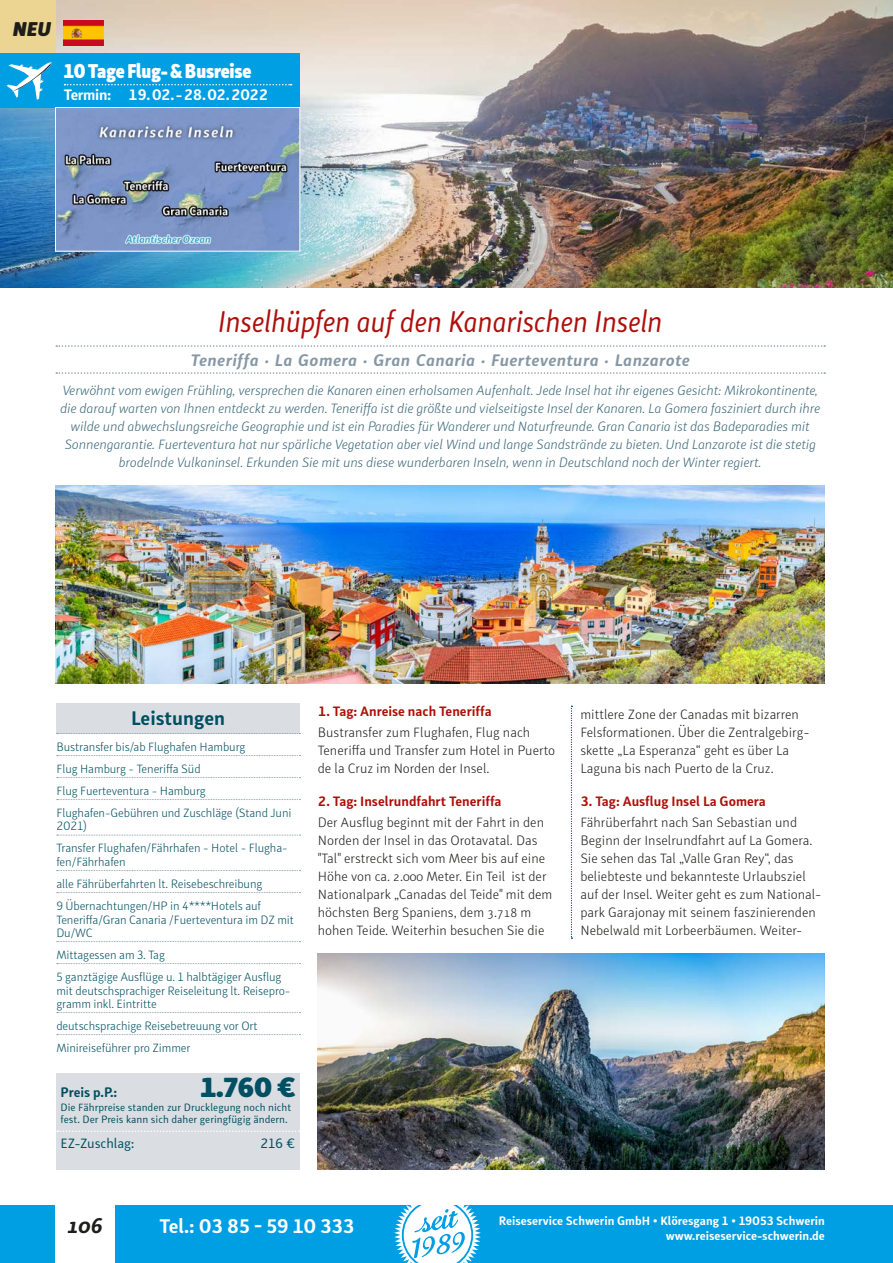
<style>
.page{position:relative;width:893px;height:1263px;background:#fff}
.page>*{position:absolute;margin:0;border:0;box-sizing:border-box;transform-origin:0 0}
.t1{font:italic 30px "Submariner R24";letter-spacing:-.015em;color:#ae0f0a;scale:.9 1}
.t2{font:900 27px "Submariner R24";color:#004f62}
.t3{font:italic 700 22.5px "Submariner R24";color:#1d1d1b}
.t4{font:900 19.5px "Submariner R24";letter-spacing:-.01em;color:#fff;scale:.9 1}
.t5{font:700 19.5px "Submariner R24";color:#fff}
.t6{font:700 19.5px "Submariner R24";color:#004f62}
.t7{font:italic 900 19.5px "Submariner R24";color:#1d1d1b}
.t8{font:italic 700 16.5px "Submariner R24";letter-spacing:.025em;color:#8698a6}
.t9{font:700 15px "Submariner R24";letter-spacing:-.02em;color:#fff}
.t10{font:300 13.5px/18px "Submariner R24";color:#1d1d1b}
.t11{font:italic 300 13.5px/18px "Submariner R24";letter-spacing:-.01em;color:#3a687a;text-align:center}
.t12{font:700 13.5px "Submariner R24";color:#ae0f0a}
.t13{font:13.5px "Submariner R24";letter-spacing:-.01em;color:#004f62}
.t14{font:700 13.5px "Submariner R24";color:#004f62}
.t15{font:300 12px/22px "Submariner R24";letter-spacing:-.01em;color:#004f62}
.t16{font:700 12px/14.4px "Submariner R24";color:#fff;text-align:right}
.t17{font:10.5px/12px "Submariner R24";color:#004f62}
</style>
<div class="page">
<img style="left:0;top:0;width:893px;height:287px">
<svg style="left:571px;top:706px;width:1px;height:233px"></svg>
<div style="left:0;top:0;width:55px;height:53px;background:#ecd593"></div>
<div style="left:0;top:1205px;width:893px;height:58px;background:#009fe3"></div>
<div style="left:56px;top:703px;width:244px;height:31px;background:#dadee3"></div>
<svg style="left:57px;top:733px;width:243px;height:1px"></svg>
<svg style="left:57px;top:755px;width:243px;height:1px"></svg>
<svg style="left:57px;top:777px;width:243px;height:1px"></svg>
<svg style="left:57px;top:799px;width:243px;height:1px"></svg>
<svg style="left:57px;top:835px;width:243px;height:1px"></svg>
<svg style="left:57px;top:870px;width:243px;height:1px"></svg>
<svg style="left:57px;top:892px;width:243px;height:1px"></svg>
<svg style="left:57px;top:941px;width:243px;height:1px"></svg>
<svg style="left:57px;top:963px;width:243px;height:1px"></svg>
<svg style="left:57px;top:1012px;width:243px;height:1px"></svg>
<svg style="left:57px;top:1034px;width:243px;height:1px"></svg>
<div style="left:56px;top:1073px;width:244px;height:96px;background:#dadee3"></div>
<svg style="left:57px;top:1130px;width:243px;height:2px"></svg>
<svg style="left:56px;top:345px;width:769px;height:2px"></svg>
<svg style="left:56px;top:372px;width:769px;height:2px"></svg>
<div style="left:55px;top:53px;width:245px;height:54px;background:#009fe3"></div>
<svg style="left:65px;top:84px;width:227px;height:1px"></svg>
<img style="left:55px;top:485px;width:770px;height:198px">
<img style="left:318px;top:953px;width:507px;height:216px">
<svg style="left:394px;top:1205px;width:87px;height:58px"></svg>
<div style="left:55px;top:1203px;width:60px;height:60px;background:#fff"></div>
<div style="left:0;top:53px;width:56px;height:54px;background:#009fe3"></div>
<svg style="left:7px;top:62px;width:45px;height:38px"></svg>
<img style="left:64px;top:20px;width:39px;height:26px">
<img style="left:57px;top:109px;width:241px;height:141px">
<div style="left:55px;top:107px;width:245px;height:145px;border:1px solid #fff"></div>
<h3 class="t7" style="left:13px;top:16px;width:40px">NEU</h3>
<h3 class="t4" style="left:64px;top:57px;width:210px">10 Tage Flug- &amp; Busreise</h3>
<p class="t9" style="left:64px;top:84px;width:206px">Termin: 19. 02. - 28. 02. 2022</p>
<h1 class="t1" style="left:218px;top:302px;width:496px">Inselhüpfen auf den Kanarischen Inseln</h1>
<p class="t8" style="left:190px;top:349px;width:501px">Teneriffa · La Gomera · Gran Canaria · Fuerteventura · Lanzarote</p>
<p class="t11" style="left:60px;top:381px;width:762px">Verwöhnt vom ewigen Frühling, versprechen die Kanaren einen erholsamen Aufenhalt. Jede Insel hat ihr eigenes Gesicht: Mikrokontinente, die darauf warten von Ihnen entdeckt zu werden. Teneriffa ist die größte und vielseitigste Insel der Kanaren. La Gomera fasziniert durch ihre wilde und abwechslungsreiche Geographie und ist ein Paradies für Wanderer und Naturfreunde. Gran Canaria ist das Badeparadies mit Sonnengarantie. Fuerteventura hat nur spärliche Vegetation aber viel Wind und lange Sandstrände zu bieten. Und Lanzarote ist die stetig brodelnde Vulkaninsel. Erkunden Sie mit uns diese wunderbaren Inseln, wenn in Deutschland noch der Winter regiert.</p>
<h3 class="t6" style="left:131px;top:705px;width:96px">Leistungen</h3>
<p class="t15" style="left:56px;top:735px;width:237px">Bustransfer bis/ab Flughafen Hamburg<br>Flug Hamburg - Teneriffa Süd<br>Flug Fuerteventura - Hamburg Flughafen-Gebühren und Zuschläge (Stand Juni</p>
<p class="t15" style="left:56px;top:815px;width:233px">2021)<br>Transfer Flughafen/Fährhafen - Hotel - Flugha-</p>
<p class="t15" style="left:56px;top:850px;width:208px">fen/Fährhafen<br>alle Fährüberfahrten lt. Reisebeschreibung<br>9 Übernachtungen/HP in 4****Hotels auf</p>
<p class="t15" style="left:56px;top:912px;width:239px;line-height:13.5px">Teneriffa/Gran Canaria /Fuerteventura im DZ mit<br>Du/WC</p>
<p class="t15" style="left:56px;top:943px;width:227px">Mittagessen am 3. Tag<br>5 ganztägige Ausflüge u. 1 halbtägiger Ausflug</p>
<p class="t15" style="left:56px;top:983px;width:235px;line-height:13.5px">mit deutschsprachiger Reiseleitung lt. Reisepro&shy;gramm inkl. Eintritte</p>
<p class="t15" style="left:56px;top:1014px;width:203px">deutschsprachige Reisebetreuung vor Ort<br>Minireiseführer pro Zimmer</p>
<p class="t14" style="left:61px;top:1083px;width:58px">Preis p.P.:</p>
<h2 class="t2" style="left:201px;top:1069px;width:96px">1.760 €</h2>
<p class="t17" style="left:61px;top:1100px;width:232px">Die Fährpreise standen zur Drucklegung noch nicht fest. Der Preis kann sich daher geringfügig ändern.</p>
<p class="t13" style="left:61px;top:1134px;width:75px">EZ-Zuschlag:</p>
<p class="t13" style="left:260px;top:1134px;width:36px">216 €</p>
<p class="t12" style="left:318px;top:702px;width:175px">1. Tag: Anreise nach Teneriffa</p>
<p class="t10" style="left:318px;top:723px;width:239px">Bustransfer zum Flughafen, Flug nach<br>Teneriffa und Transfer zum Hotel in Puerto de la Cruz im Norden der Insel.</p>
<p class="t12" style="left:318px;top:792px;width:185px">2. Tag: Inselrundfahrt Teneriffa</p>
<p class="t10" style="left:318px;top:813px;width:236px">Der Ausflug beginnt mit der Fahrt in den Norden der Insel in das Orotavatal. Das "Tal" erstreckt sich vom Meer bis auf eine Höhe von ca. 2.000 Meter. Ein Teil ist der Nationalpark „Canadas del Teide" mit dem höchsten Berg Spaniens, dem 3.718 m hohen Teide. Weiterhin besuchen Sie die</p>
<p class="t10" style="left:580px;top:705px;width:231px">mittlere Zone der Canadas mit bizarren Felsformationen. Über die Zentralgebirg&shy;skette „La Esperanza“ geht es über La Laguna bis nach Puerto de la Cruz.</p>
<p class="t12" style="left:580px;top:792px;width:187px">3. Tag: Ausflug Insel La Gomera</p>
<p class="t10" style="left:580px;top:813px;width:243px">Fährüberfahrt nach San Sebastian und Beginn der Inselrundfahrt auf La Gomera.<br>Sie sehen das Tal „Valle Gran Rey“, das beliebteste und bekannteste Urlaubsziel auf der Insel. Weiter geht es zum National&shy;park Garajonay mit seinem faszinierenden Nebelwald mit Lorbeerbäumen. Weiter-</p>
<h3 class="t3" style="left:68px;top:1209px;width:37px">106</h3>
<p class="t16" style="left:499px;top:1214px;width:328px">Reiseservice Schwerin GmbH • Klöresgang 1 • 19053 Schwerin www.reiseservice-schwerin.de</p>
<h3 class="t5" style="left:159px;top:1212px;width:196px">Tel.: 03 85 - 59 10 333</h3>
</div>
